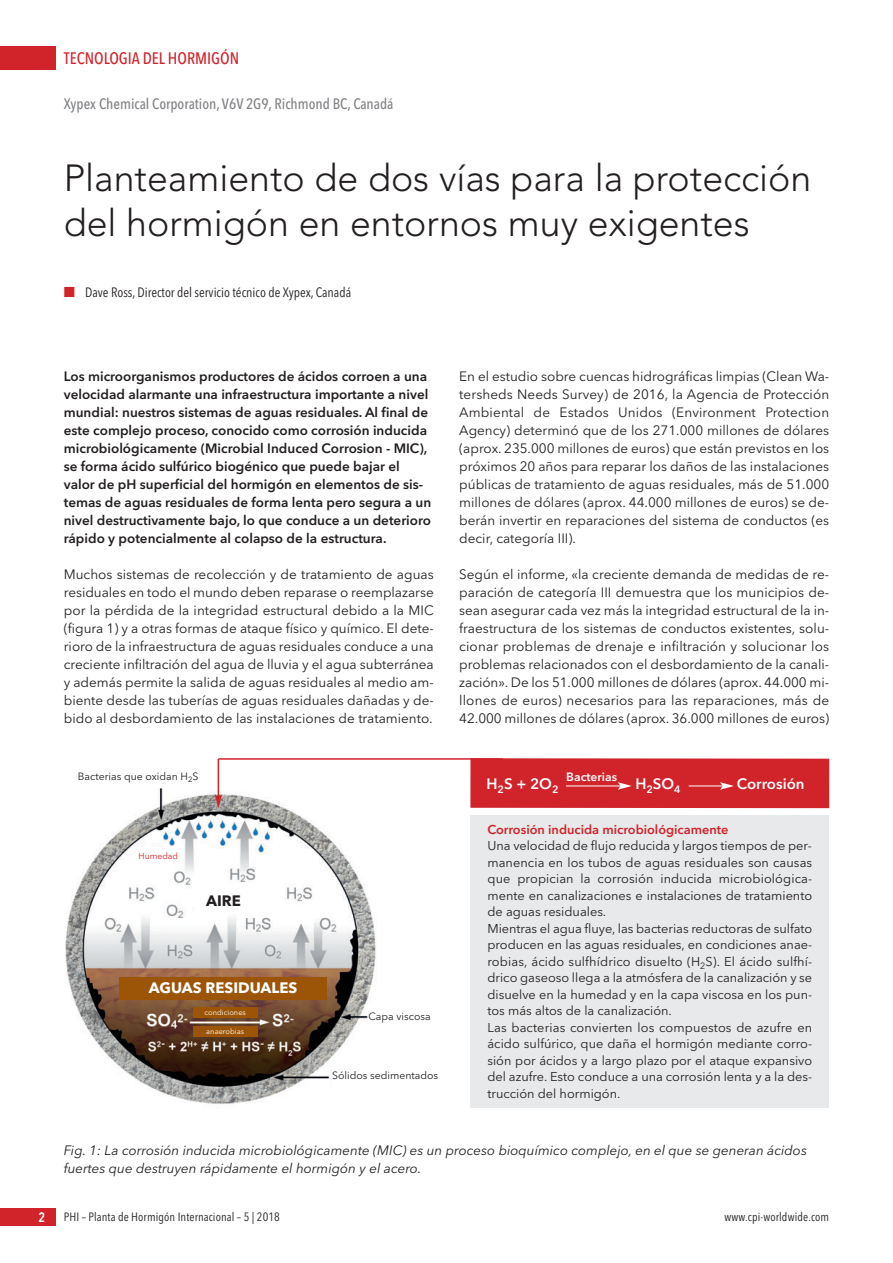
<style>
.page{position:relative;width:893px;height:1263px;background:#fff}
.page>*{position:absolute;margin:0;border:0;box-sizing:border-box;transform-origin:0 0}
.t1{font:300 37.5px/45px "Avenir";color:#231f20}
.t2{font:500 16.5px "Avenir Next Condensed";color:#d1232a}
.t3{font:500 15px "Avenir Next Condensed";color:#808285}
.t4{font:600 15px "Avenir Next";color:#fff}
.t5{font:700 15px "Avenir Next";color:#fff}
.t6{font:700 15px "Avenir Next";color:#231f20}
.t7{font:13.5px/18px "Avenir Next";color:#231f20;text-align:justify}
.t8{font:600 13.5px/18px "Avenir Next";color:#231f20}
.t9{font:italic 13.5px/18px "Avenir Next";color:#231f20}
.t10{font:13.5px "Avenir Next Condensed";color:#231f20}
.t11{font:600 13.5px "Avenir Next Condensed";color:#fff}
.t12{font:12.75px/16.5px "Avenir Next";color:#231f20;text-align:justify}
.t13{font:600 12.75px "Avenir Next";color:#d1232a}
.t14{font:12px "Avenir Next Condensed";letter-spacing:.01em;color:#231f20}
.t15{font:600 12px "Avenir Next";color:#fff}
.t16{font:10.5px "Avenir Next";color:#231f20}
.t17{font:8.7px "Avenir Next";color:#d1232a}
.t18{font:7.5px "Avenir Next";color:#fff}
.s1{font-family:"European Pi Three";color:#d1232a}
</style>
<div class="page">
<div style="left:0;top:47px;width:55px;height:23px;background:#d1232a"></div>
<div style="left:0;top:1208px;width:55px;height:18px;background:#d1232a"></div>
<img style="left:65px;top:759px;width:311px;height:346px">
<div style="left:470px;top:815px;width:359px;height:293px;background:#e8e9ea"></div>
<div style="left:470px;top:758px;width:359px;height:50px;background:#d1232a"></div>
<hr style="left:218px;top:758px;width:285px;height:2px;background:#d1232a">
<hr style="left:218px;top:759px;width:1px;height:38px;background:#d1232a">
<svg style="left:215px;top:794px;width:7px;height:14px"></svg>
<hr style="left:566px;top:785px;width:54px;height:1px;background:#fff">
<svg style="left:618px;top:782px;width:14px;height:8px"></svg>
<hr style="left:689px;top:785px;width:34px;height:1px;background:#fff">
<svg style="left:720px;top:782px;width:14px;height:8px"></svg>
<div style="left:368px;top:1003px;width:78px;height:26px;background:#fff"></div>
<div style="left:64px;top:765px;width:149px;height:22px;background:#fff"></div>
<div style="left:193px;top:1007px;width:64px;height:10px;background:#9c5506"></div>
<div style="left:193px;top:1026px;width:64px;height:11px;background:#9c5506"></div>
<div style="left:120px;top:977px;width:207px;height:22px;background:#9c5506"></div>
<div style="left:132px;top:847px;width:52px;height:18px;background:#fff"></div>
<div style="left:195px;top:888px;width:58px;height:26px;background:#fff"></div>
<div style="left:332px;top:1063px;width:121px;height:26px;background:#fff"></div>
<p class="t2" style="left:64px;top:48px;width:177px">TECNOLOGIA DEL HORMIGÓN</p>
<p class="t3" style="left:64px;top:95px;width:331px">Xypex Chemical Corporation, V6V 2G9, Richmond BC, Canadá</p>
<p class="t1" style="left:64px;top:158px;width:749px">Planteamiento de dos vías para la protección del hormigón en entornos muy exigentes</p>
<p class="t10" style="left:64px;top:287px;width:289px"><span class="s1">-</span> Dave Ross, Director del servicio técnico de Xypex, Canadá</p>
<p class="t8" style="left:64px;top:368px;width:369px">Los microorganismos productores de ácidos corroen a una velocidad alarmante una infraestructura importante a nivel mundial: nuestros sistemas de aguas residuales. Al final de este complejo proceso, conocido como corrosión inducida microbiológicamente (Microbial Induced Corrosion - MIC), se forma ácido sulfúrico biogénico que puede bajar el valor de pH superficial del hormigón en elementos de sis&shy;temas de aguas residuales de forma lenta pero segura a un nivel destructivamente bajo, lo que conduce a un deterioro rápido y potencialmente al colapso de la estructura.</p>
<p class="t7" style="left:64px;top:566px;width:371px">Muchos sistemas de recolección y de tratamiento de aguas residuales en todo el mundo deben reparase o reemplazarse por la pérdida de la integridad estructural debido a la MIC (figura 1) y a otras formas de ataque físico y químico. El dete&shy;rioro de la infraestructura de aguas residuales conduce a una creciente infiltración del agua de lluvia y el agua subterránea y además permite la salida de aguas residuales al medio am&shy;biente desde las tuberías de aguas residuales dañadas y de&shy;bido al desbordamiento de las instalaciones de tratamiento.</p>
<p class="t16" style="left:78px;top:772px;width:122px">Bacterias que oxidan H<sub>2</sub>S</p>
<p class="t17" style="left:138px;top:852px;width:41px">Humedad</p>
<p class="t6" style="left:206px;top:892px;width:36px">AIRE</p>
<p class="t5" style="left:149px;top:979px;width:150px">AGUAS RESIDUALES</p>
<p class="t18" style="left:204px;top:1009px;width:43px">condiciones</p>
<p class="t18" style="left:206px;top:1028px;width:39px">anaerobias</p>
<p class="t16" style="left:368px;top:1011px;width:64px">Capa viscosa</p>
<p class="t16" style="left:332px;top:1071px;width:108px">Sólidos sedimentados</p>
<p class="t7" style="left:459px;top:368px;width:371px">En el estudio sobre cuencas hidrográficas limpias (Clean Wa&shy;tersheds Needs Survey) de 2016, la Agencia de Protección Ambiental de Estados Unidos (Environment Protection Agency) determinó que de los 271.000 millones de dólares (aprox. 235.000 millones de euros) que están previstos en los próximos 20 años para reparar los daños de las instalaciones públicas de tratamiento de aguas residuales, más de 51.000 millones de dólares (aprox. 44.000 millones de euros) se de&shy;berán invertir en reparaciones del sistema de conductos (es decir, categoría III).</p>
<p class="t7" style="left:459px;top:566px;width:371px">Según el informe, «la creciente demanda de medidas de re&shy;paración de categoría III demuestra que los municipios de&shy;sean asegurar cada vez más la integridad estructural de la in&shy;fraestructura de los sistemas de conductos existentes, solu&shy;cionar problemas de drenaje e infiltración y solucionar los problemas relacionados con el desbordamiento de la canali&shy;zación». De los 51.000 millones de dólares (aprox. 44.000 mi&shy;llones de euros) necesarios para las reparaciones, más de 42.000 millones de dólares (aprox. 36.000 millones de euros)</p>
<p class="t4" style="left:487px;top:778px;width:73px">H<sub>2</sub>S + 2O<sub>2</sub></p>
<p class="t15" style="left:566px;top:772px;width:52px">Bacterias</p>
<p class="t4" style="left:635px;top:778px;width:47px">H<sub>2</sub>SO<sub>4</sub></p>
<p class="t4" style="left:737px;top:778px;width:69px">Corrosión</p>
<p class="t13" style="left:487px;top:824px;width:243px">Corrosión inducida microbiológicamente</p>
<p class="t12" style="left:487px;top:838px;width:326px">Una velocidad de flujo reducida y largos tiempos de per&shy;manencia en los tubos de aguas residuales son causas que propician la corrosión inducida microbiológica&shy;mente en canalizaciones e instalaciones de tratamiento de aguas residuales.</p>
<p class="t12" style="left:487px;top:921px;width:326px">Mientras el agua fluye, las bacterias reductoras de sulfato producen en las aguas residuales, en condiciones anae&shy;robias, ácido sulfhídrico disuelto (H<sub>2</sub>S). El ácido sulfhí&shy;drico gaseoso llega a la atmósfera de la canalización y se disuelve en la humedad y en la capa viscosa en los pun&shy;tos más altos de la canalización.</p>
<p class="t12" style="left:487px;top:1020px;width:326px">Las bacterias convierten los compuestos de azufre en ácido sulfúrico, que daña el hormigón mediante corro&shy;sión por ácidos y a largo plazo por el ataque expansivo del azufre. Esto conduce a una corrosión lenta y a la des&shy;trucción del hormigón.</p>
<p class="t9" style="left:64px;top:1142px;width:745px">Fig. 1: La corrosión inducida microbiológicamente (MIC) es un proceso bioquímico complejo, en el que se generan ácidos fuertes que destruyen rápidamente el hormigón y el acero.</p>
<p class="t11" style="left:39px;top:1209px;width:8px">2</p>
<p class="t14" style="left:64px;top:1211px;width:218px">PHI – Planta de Hormigón Internacional – 5 | 2018</p>
<p class="t14" style="left:725px;top:1211px;width:106px">www.cpi-worldwide.com</p>
</div>
